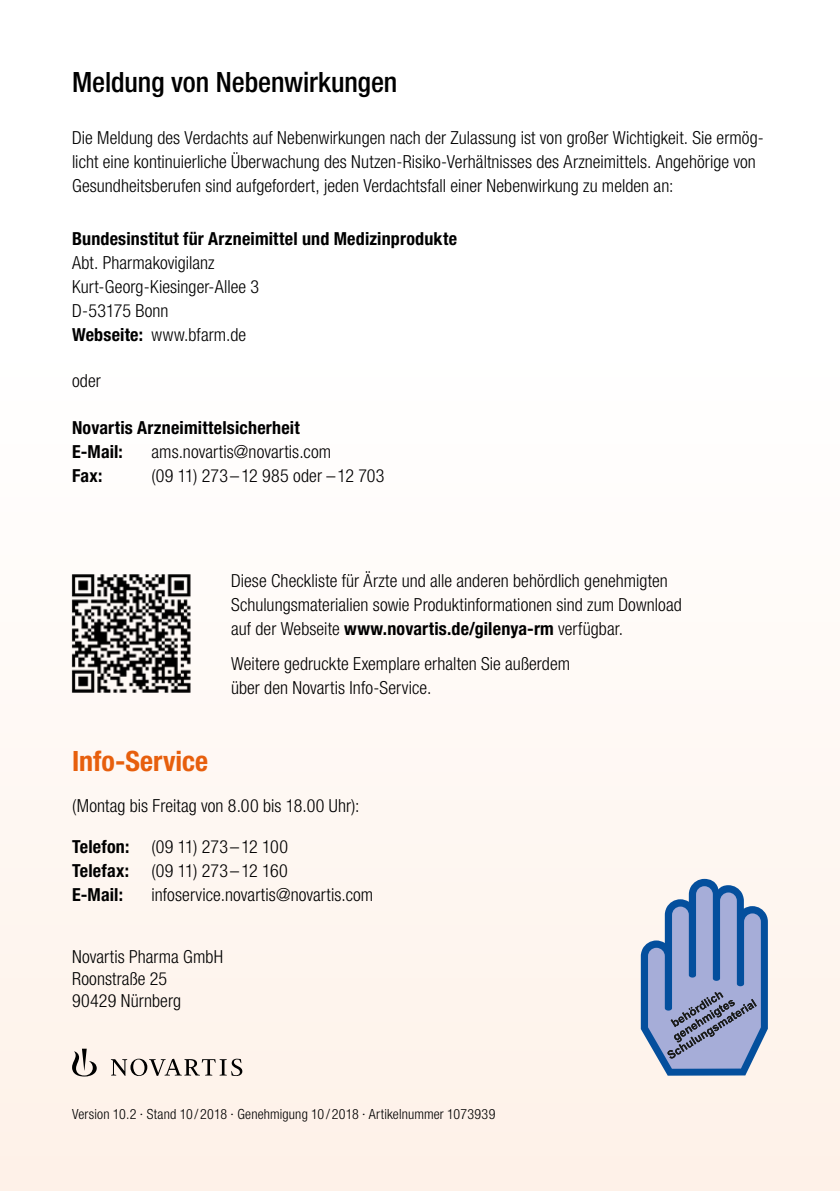
<style>
.page{position:relative;width:840px;height:1191px;background:#fff}
.page>*{position:absolute;margin:0;border:0;box-sizing:border-box;transform-origin:0 0}
.t1{font:500 condensed 28px "Helvetica Neue LT Pro";letter-spacing:-.005em;color:#000}
.t2{font:700 condensed 28px "Helvetica Neue LT Pro";color:#e75f0d}
.t3{font:300 condensed 18px/24px "Helvetica Neue LT Pro";letter-spacing:.005em;color:#000}
.t4{font:700 condensed 18px/24px "Helvetica Neue LT Pro";letter-spacing:.01em;color:#000}
.t5{font:300 condensed 14px "Helvetica Neue LT Pro";letter-spacing:.01em;color:#000}
.s1{font-weight:700}
.s2{font-weight:300}
</style>
<div class="page">
<div style="left:0;top:0;width:839px;height:1191px;background:linear-gradient(to bottom,#fff,#fef2ea)"></div>
<img style="left:60px;top:561px;width:142px;height:143px">
<svg style="left:640px;top:879px;width:127px;height:196px;background:#889cc5"></svg>
<svg style="left:111px;top:1058px;width:131px;height:18px;background:#bdb5af"></svg>
<svg style="left:72px;top:1048px;width:25px;height:28px"></svg>
<h1 class="t1" style="left:72px;top:65px;width:326px">Meldung von Nebenwirkungen</h1>
<p class="t3" style="left:72px;top:126px;width:693px">Die Meldung des Verdachts auf Nebenwirkungen nach der Zulassung ist von großer Wichtigkeit. Sie ermög&shy;licht eine kontinuierliche Überwachung des Nutzen-Risiko-Verhältnisses des Arzneimittels. Angehörige von<br>Gesundheitsberufen sind aufgefordert, jeden Verdachtsfall einer Nebenwirkung zu melden an:</p>
<p class="t4" style="left:72px;top:226px;width:386px">Bundesinstitut für Arzneimittel und Medizinprodukte</p>
<p class="t3" style="left:72px;top:250px;width:188px">Abt. Pharmakovigilanz<br>Kurt-Georg-Kiesinger-Allee 3<br>D-53175 Bonn<br><span class="s1">Webseite:</span> www.bfarm.de</p>
<p class="t3" style="left:72px;top:369px;width:30px">oder</p>
<p class="t4" style="left:72px;top:415px;width:229px">Novartis Arzneimittelsicherheit<br>E-Mail:</p>
<p class="t3" style="left:151px;top:439px;width:181px">ams.novartis@novartis.com</p>
<p class="t4" style="left:72px;top:463px;width:32px">Fax:</p>
<p class="t3" style="left:151px;top:463px;width:234px">(09 11) 273 –12 985 oder – 12 703</p>
<p class="t3" style="left:231px;top:568px;width:452px">Diese Checkliste für Ärzte und alle anderen behördlich genehmigten<br>Schulungsmaterialien sowie Produktinformationen sind zum Download auf der Webseite <span class="s1">www.novartis.de/gilenya-rm</span> verfügbar.</p>
<p class="t3" style="left:231px;top:651px;width:340px">Weitere gedruckte Exemplare erhalten Sie außerdem über den Novartis Info-Service.</p>
<h1 class="t2" style="left:72px;top:744px;width:137px">Info-Service</h1>
<p class="t3" style="left:72px;top:793px;width:289px">(Montag bis Freitag von 8.00 bis 18.00 Uhr):</p>
<p class="t4" style="left:72px;top:834px;width:217px">Telefon: <span class="s2">(09 11) 273 –12 100<br></span>Telefax:</p>
<p class="t3" style="left:151px;top:858px;width:138px">(09 11) 273 – 12 160</p>
<p class="t4" style="left:72px;top:882px;width:52px">E-Mail:</p>
<p class="t3" style="left:151px;top:882px;width:223px">infoservice.novartis@novartis.com</p>
<p class="t3" style="left:72px;top:945px;width:152px;line-height:22px">Novartis Pharma GmbH<br>Roonstraße 25<br>90429 Nürnberg</p>
<p class="t5" style="left:72px;top:1106px;width:424px">Version 10.2 · Stand 10 / 2018 · Genehmigung 10 / 2018 · Artikelnummer 1073939</p>
</div>
